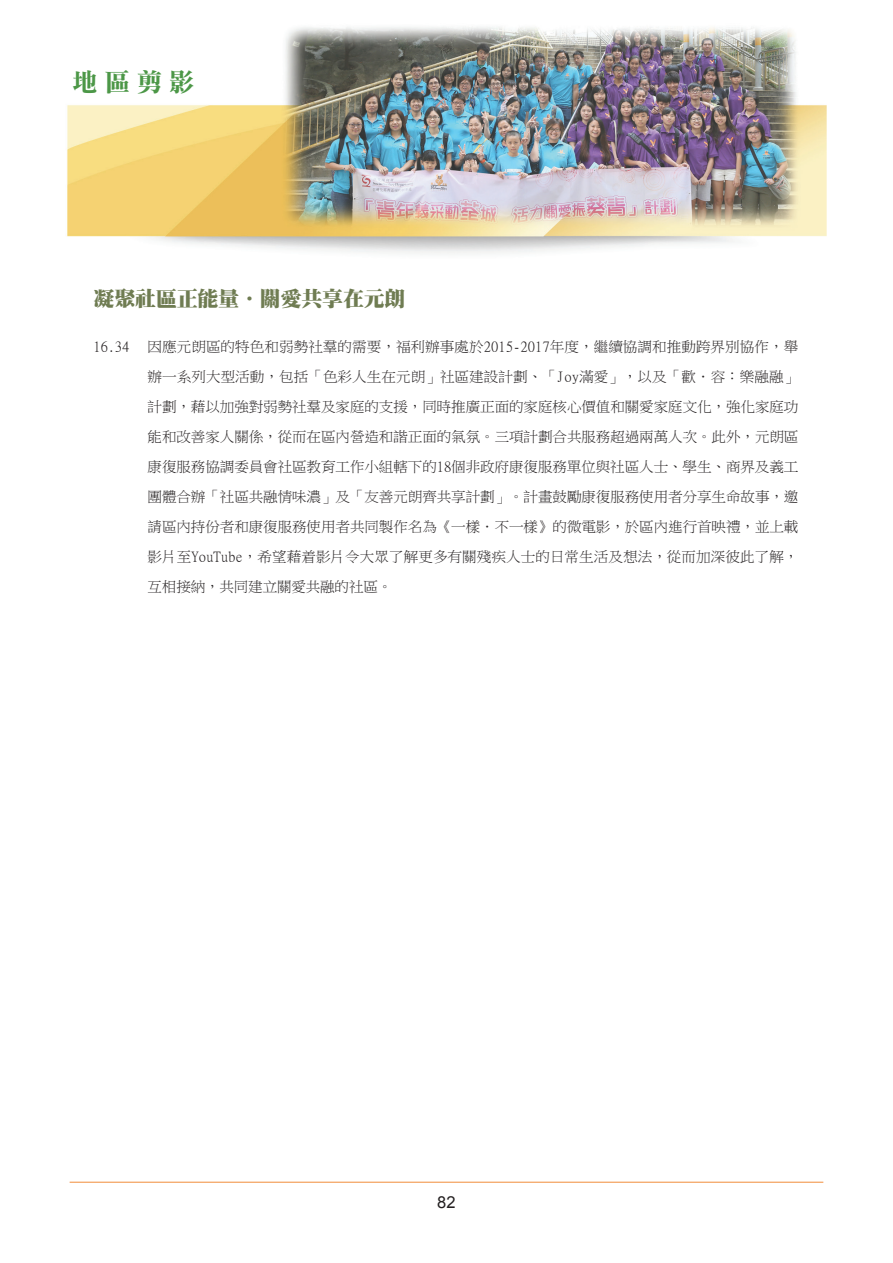
<style>
.page{position:relative;width:893px;height:1263px;background:#fff}
.page>*{position:absolute;margin:0;border:0;box-sizing:border-box;transform-origin:0 0}
.t1{font:25.5px "DF Li Song Bd HK BF";color:#4c9747}
.t2{font:21px "DF Ming UB HK BF";letter-spacing:-.01em;color:#6f7c52}
.t3{font:16.5px "Arial";color:#231f20}
.t4{font:14.25px/30px "Ming Lt HKSCS UNI H";letter-spacing:.005em;color:#231f20;text-align:justify}
</style>
<div class="page">
<img style="left:67px;top:27px;width:760px;height:227px">
<hr style="left:70px;top:1182px;width:753px;height:1px;background:#f18c3a">
<h1 class="t1" style="left:72px;top:69px;width:124px">地區剪影</h1>
<p class="t2" style="left:94px;top:288px;width:314px">凝聚社區正能量．關愛共享在元朗</p>
<p class="t4" style="left:94px;top:332px;width:37px">16.34</p>
<p class="t4" style="left:148px;top:332px;width:652px">因應元朗區的特色和弱勢社羣的需要，福利辦事處於2015-2017年度，繼續協調和推動跨界別協作，舉辦一系列大型活動，包括「色彩人生在元朗」社區建設計劃、「Joy滿愛」，以及「歡．容：樂融融」計劃，藉以加強對弱勢社羣及家庭的支援，同時推廣正面的家庭核心價值和關愛家庭文化，強化家庭功能和改善家人關係，從而在區內營造和諧正面的氣氛。三項計劃合共服務超過兩萬人次。此外，元朗區康復服務協調委員會社區教育工作小組轄下的18個非政府康復服務單位與社區人士、學生、商界及義工團體合辦「社區共融情味濃」及「友善元朗齊共享計劃」。計畫鼓勵康復服務使用者分享生命故事，邀請區內持份者和康復服務使用者共同製作名為《一樣．不一樣》的微電影，於區內進行首映禮，並上載影片至YouTube，希望藉着影片令大眾了解更多有關殘疾人士的日常生活及想法，從而加深彼此了解，互相接納，共同建立關愛共融的社區。</p>
<p class="t3" style="left:437px;top:1192px;width:20px">82</p>
</div>
